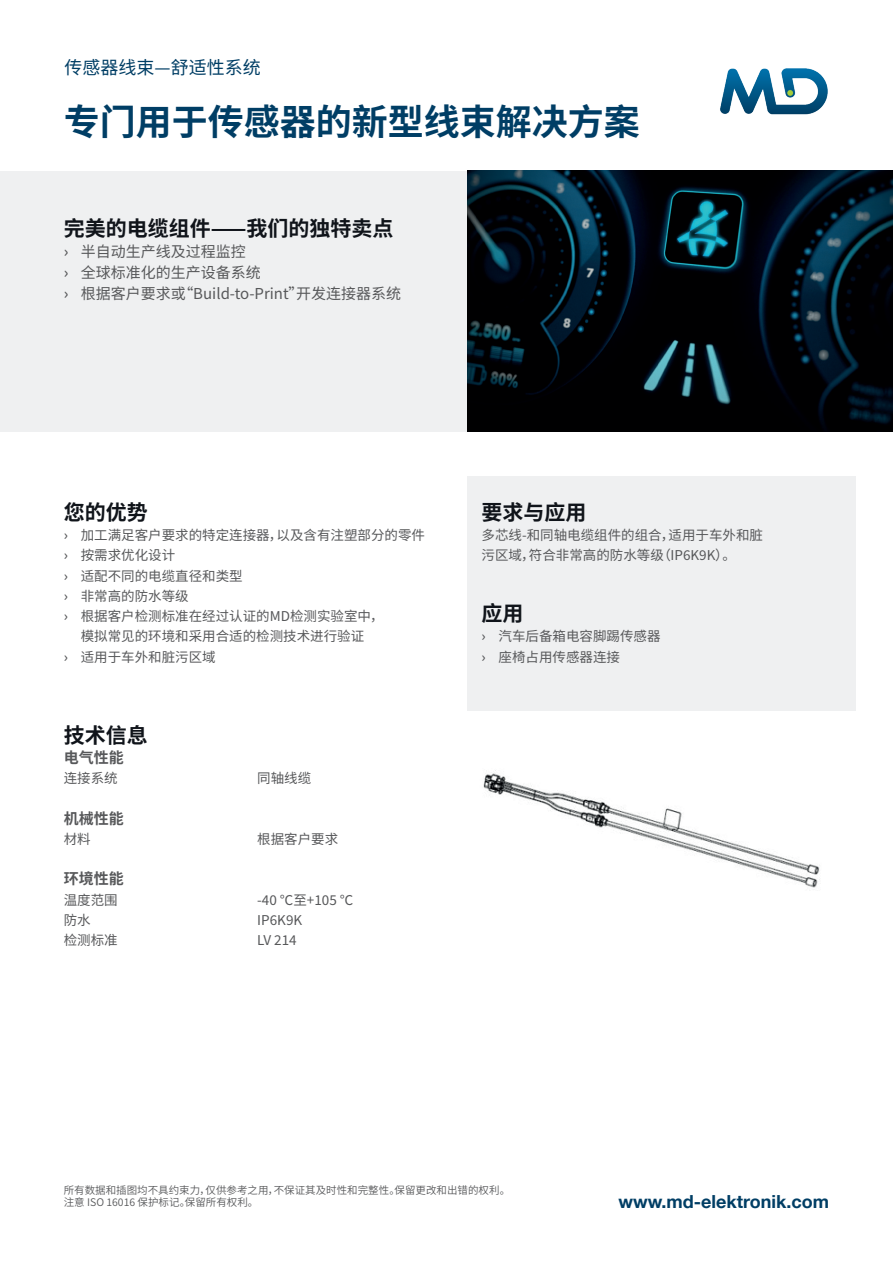
<style>
.page{position:relative;width:893px;height:1263px;background:#fff}
.page>*{position:absolute;margin:0;border:0;box-sizing:border-box;transform-origin:0 0}
.t1{font:700 36px "Source Han Sans CN";color:#003e65}
.t2{font:700 21px "Source Han Sans CN";color:#10141a}
.t3{font:700 18px "Helvetica Neue LT Pro";color:#003e65}
.t4{font:18px "Source Han Sans CN";color:#003e65}
.t5{font:15px/21px "Source Han Sans CN";color:#57585a}
.t6{font:700 15px "Source Han Sans CN";color:#57585a}
.t7{font:13.5px/20.2px "Source Han Sans CN";color:#57585a}
.t8{font:10.5px/12.6px "Source Han Sans CN";color:#57585a}
.s1{font-weight:500}
</style>
<div class="page">
<div style="left:468px;top:476px;width:388px;height:235px;background:#eff0f1"></div>
<div style="left:0;top:171px;width:893px;height:260px;background:#eff0f1"></div>
<img style="left:720px;top:69px;width:108px;height:46px">
<img style="left:468px;top:171px;width:425px;height:260px">
<img style="left:483px;top:770px;width:337px;height:118px">
<h3 class="t4" style="left:65px;top:58px;width:198px">传感器线束—舒适性系统</h3>
<h1 class="t1" style="left:64px;top:102px;width:578px">专门用于传感器的新型线束解决方案</h1>
<h2 class="t2" style="left:64px;top:217px;width:331px">完美的电缆组件——我们的独特卖点</h2>
<p class="t5" style="left:64px;top:242px;width:339px"><span class="s1">›</span> 半自动生产线及过程监控<br><span class="s1">›</span> 全球标准化的生产设备系统<br><span class="s1">›</span> 根据客户要求或“Build-to-Print”开发连接器系统</p>
<h2 class="t2" style="left:64px;top:500px;width:85px">您的优势</h2>
<p class="t7" style="left:64px;top:525px;width:363px"><span class="s1">›</span> 加工满足客户要求的特定连接器，以及含有注塑部分的零件</p>
<p class="t7" style="left:64px;top:545px;width:113px"><span class="s1">›</span> 按需求优化设计</p>
<p class="t7" style="left:64px;top:566px;width:181px"><span class="s1">›</span> 适配不同的电缆直径和类型</p>
<p class="t7" style="left:64px;top:586px;width:127px"><span class="s1">›</span> 非常高的防水等级</p>
<p class="t7" style="left:64px;top:606px;width:321px"><span class="s1">›</span> 根据客户检测标准在经过认证的MD检测实验室中，</p>
<p class="t7" style="left:81px;top:626px;width:285px">模拟常见的环境和采用合适的检测技术进行验证</p>
<p class="t7" style="left:64px;top:647px;width:154px"><span class="s1">›</span> 适用于车外和脏污区域</p>
<h2 class="t2" style="left:64px;top:723px;width:85px">技术信息</h2>
<p class="t6" style="left:64px;top:749px;width:61px">电气性能</p>
<p class="t7" style="left:64px;top:768px;width:55px">连接系统</p>
<p class="t7" style="left:257px;top:768px;width:55px">同轴线缆</p>
<p class="t6" style="left:64px;top:810px;width:61px">机械性能</p>
<p class="t7" style="left:64px;top:829px;width:28px">材料</p>
<p class="t7" style="left:257px;top:829px;width:82px">根据客户要求</p>
<p class="t6" style="left:64px;top:870px;width:61px">环境性能</p>
<p class="t7" style="left:64px;top:890px;width:55px">温度范围</p>
<p class="t7" style="left:257px;top:890px;width:98px">-40 ℃至+105 ℃</p>
<p class="t7" style="left:64px;top:910px;width:28px">防水</p>
<p class="t7" style="left:257px;top:910px;width:46px">IP6K9K</p>
<p class="t7" style="left:64px;top:930px;width:55px">检测标准</p>
<p class="t7" style="left:257px;top:930px;width:41px">LV 214</p>
<h2 class="t2" style="left:482px;top:500px;width:106px">要求与应用</h2>
<p class="t7" style="left:482px;top:525px;width:283px">多芯线-和同轴电缆组件的组合，适用于车外和脏污区域，符合非常高的防水等级（IP6K9K）。</p>
<h2 class="t2" style="left:482px;top:601px;width:43px">应用</h2>
<p class="t7" style="left:482px;top:626px;width:181px"><span class="s1">›</span> 汽车后备箱电容脚踢传感器<span class="s1">›</span> 座椅占用传感器连接</p>
<p class="t8" style="left:64px;top:1184px;width:448px">所有数据和插图均不具约束力，仅供参考之用，不保证其及时性和完整性。保留更改和出错的权利。注意 ISO 16016 保护标记。保留所有权利。</p>
<h3 class="t3" style="left:619px;top:1191px;width:212px">www.md-elektronik.com</h3>
</div>
